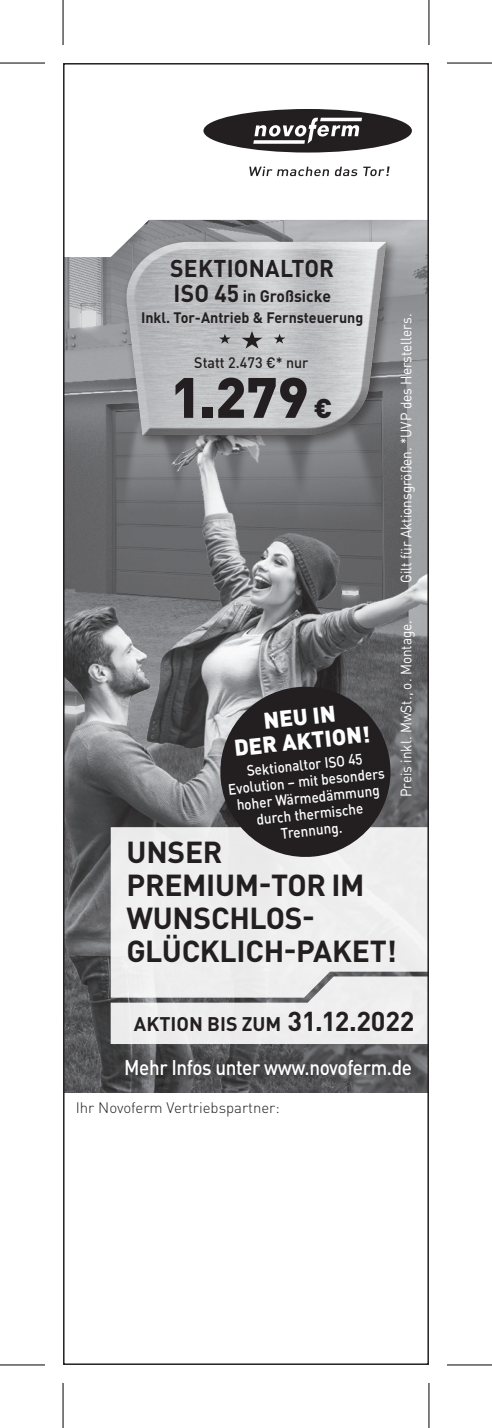
<style>
.page{position:relative;width:492px;height:1428px;background:#fff}
.page>*{position:absolute;margin:0;border:0;box-sizing:border-box;transform-origin:0 0}
.t1{font:900 56.1px "DIN Pro";color:#231f20}
.t2{font:700 30px/33px "DIN Pro";letter-spacing:-.01em;color:#231f20}
.t3{font:700 24px "DIN Pro";letter-spacing:.01em;color:#231f20;scale:.95 1}
.t4{font:900 22.5px/24px "DIN Pro";color:#fff;text-align:center}
.t5{font:500 21px "DIN Pro";letter-spacing:-.02em;color:#fff;scale:.9 1}
.t6{font:700 19.5px "DIN Pro";color:#231f20}
.t7{font:700 16.5px "DIN Pro";color:#231f20;scale:.95 1}
.t8{font:500 15px/16.5px "DIN Pro";color:#fff;text-align:center;scale:.9 1}
.t9{font:15px "DIN Pro";color:#fff;scale:.9 1}
.t10{font:700 15px "DIN Pro";color:#231f20;scale:.95 1}
.t11{font:300 15px "DIN Pro";color:#231f20}
.t12{font:500 15px "DIN Pro";color:#231f20;scale:.95 1}
.s1{font-size:24px}
.s2{font-size:27px}
</style>
<div class="page">
<img style="left:66px;top:257px;width:360px;height:118px">
<img style="left:66px;top:375px;width:360px;height:717px">
<svg style="left:111px;top:109px;width:315px;height:148px"></svg>
<div style="left:203px;top:109px;width:209px;height:43px;background:#231f20;border-radius:50%"></div>
<svg style="left:254px;top:118px;width:105px;height:26px"></svg>
<hr style="left:320px;top:118px;width:42px;height:3px;background:#fff">
<svg style="left:249px;top:166px;width:140px;height:10px"></svg>
<div style="left:111px;top:827px;width:315px;height:149px;background:#eee"></div>
<svg style="left:111px;top:976px;width:315px;height:67px"></svg>
<div style="left:110px;top:1044px;width:316px;height:45px;background:#231f20;opacity:.75"></div>
<div style="left:63px;top:63px;width:366px;height:1301px;border:2px solid #231f20"></div>
<div style="left:121px;top:236px;width:277px;height:212px;background:#231f20;opacity:.5"></div>
<div style="left:121px;top:241px;width:267px;height:198px;background:#231f20;opacity:.75"></div>
<svg style="left:241px;top:331px;width:21px;height:17px"></svg>
<svg style="left:274px;top:334px;width:11px;height:9px"></svg>
<svg style="left:219px;top:334px;width:12px;height:9px"></svg>
<svg style="left:216px;top:682px;width:179px;height:179px;background:#494647"></svg>
<svg style="left:0;top:1365px;width:45px;height:1px"></svg>
<svg style="left:447px;top:1365px;width:45px;height:1px"></svg>
<svg style="left:429px;top:0;width:1px;height:45px"></svg>
<svg style="left:429px;top:1383px;width:1px;height:44px"></svg>
<hr style="left:0;top:62px;width:45px;height:2px;background:#000">
<hr style="left:447px;top:62px;width:45px;height:2px;background:#000">
<hr style="left:0;top:1364px;width:45px;height:1px;background:#000">
<hr style="left:447px;top:1364px;width:45px;height:1px;background:#000">
<hr style="left:62px;top:0;width:2px;height:45px;background:#000">
<hr style="left:62px;top:1382px;width:2px;height:45px;background:#000">
<hr style="left:428px;top:0;width:1px;height:45px;background:#000">
<hr style="left:428px;top:1382px;width:1px;height:45px;background:#000">
<h3 class="t3" style="left:170px;top:252px;width:174px">SEKTIONALTOR</h3>
<p class="t7" style="left:173px;top:284px;width:167px"><span class="s1">ISO 45</span> in Großsicke</p>
<p class="t10" style="left:141px;top:307px;width:235px">Inkl. Tor-Antrieb &amp; Fernsteuerung</p>
<p class="t12" style="left:194px;top:352px;width:122px">Statt 2.473 €* nur</p>
<h1 class="t1" style="left:170px;top:359px;width:163px">1.279 <span class="s2">€</span></h1>
<h3 class="t4" style="left:230px;top:711px;width:138px;rotate:-6deg">NEU IN<br>DER AKTION!</h3>
<p class="t8" style="left:225px;top:764px;width:176px;rotate:-6deg">Sektionaltor ISO 45<br>Evolution – mit besonders hoher Wärmedämmung durch thermische<br>Trennung.</p>
<p class="t9" style="left:396px;top:583px;width:300px;rotate:-90deg">Gilt für Aktionsgrößen. *UVP des Herstellers.</p>
<p class="t9" style="left:396px;top:797px;width:198px;rotate:-90deg">Preis inkl. MwSt., o. Montage.</p>
<h2 class="t2" style="left:126px;top:834px;width:272px">UNSER<br>PREMIUM-TOR IM<br>WUNSCHLOS-<br>GLÜCKLICH-PAKET!</h2>
<h3 class="t6" style="left:134px;top:1010px;width:282px">AKTION BIS ZUM <span class="s2">31.12.2022</span></h3>
<h3 class="t5" style="left:124px;top:1052px;width:321px">Mehr Infos unter www.novoferm.de</h3>
<p class="t11" style="left:76px;top:1096px;width:205px">Ihr Novoferm Vertriebspartner:</p>
</div>
